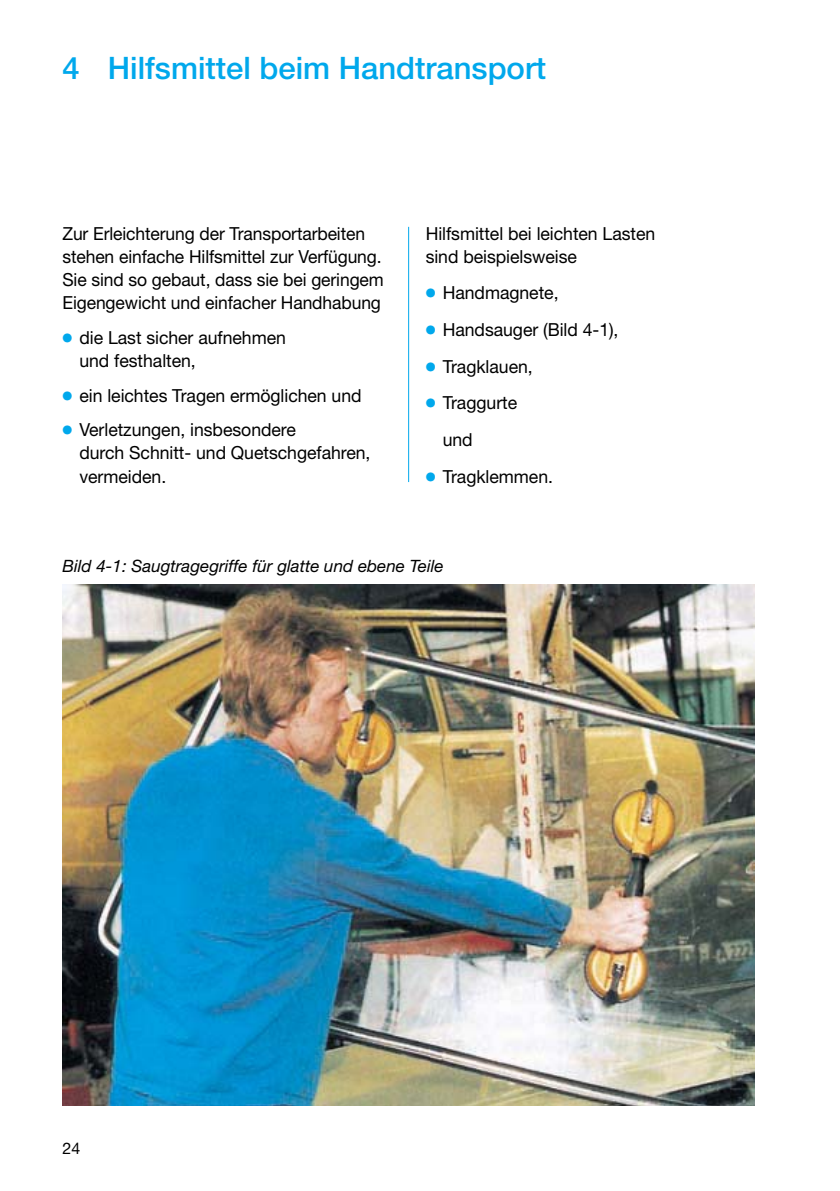
<style>
.page{position:relative;width:840px;height:1191px;background:#fff}
.page>*{position:absolute;margin:0;border:0;box-sizing:border-box;transform-origin:0 0}
.t1{font:500 31px "Helvetica Neue";color:#00a8ec}
.t2{font:18px/23.2px "Helvetica Neue";letter-spacing:-.005em;color:#000}
.t3{font:italic 17px "Helvetica Neue";color:#000}
.t4{font:16px "Helvetica Neue";color:#000}
.s1{font-family:"Universal Newswith Comm Pi";color:#00a8ec}
</style>
<div class="page">
<hr style="left:408px;top:227px;width:1px;height:255px;background:#00a8ec">
<img style="left:62px;top:585px;width:692px;height:520px">
<h1 class="t1" style="left:62px;top:57px;width:485px">4 Hilfsmittel beim Handtransport</h1>
<p class="t2" style="left:62px;top:223px;width:322px">Zur Erleichterung der Transportarbeiten stehen einfache Hilfsmittel zur Verfügung.<br>Sie sind so gebaut, dass sie bei geringem Eigengewicht und einfacher Handhabung</p>
<p class="t2" style="left:79px;top:327px;width:208px;text-indent:-17px"><span class="s1">●</span> die Last sicher aufnehmen und festhalten,</p>
<p class="t2" style="left:62px;top:385px;width:300px"><span class="s1">●</span> ein leichtes Tragen ermöglichen und</p>
<p class="t2" style="left:79px;top:420px;width:292px;text-indent:-17px"><span class="s1">●</span> Verletzungen, insbesondere<br>durch Schnitt- und Quetschgefahren, vermeiden.</p>
<p class="t2" style="left:425px;top:223px;width:231px">Hilfsmittel bei leichten Lasten sind beispielsweise</p>
<p class="t2" style="left:425px;top:283px;width:134px"><span class="s1">●</span> Handmagnete,</p>
<p class="t2" style="left:425px;top:320px;width:194px"><span class="s1">●</span> Handsauger (Bild 4-1),</p>
<p class="t2" style="left:425px;top:356px;width:108px"><span class="s1">●</span> Tragklauen,</p>
<p class="t2" style="left:442px;top:386px;width:76px;line-height:36.6px;text-indent:-17px"><span class="s1">●</span> Traggurte und</p>
<p class="t2" style="left:425px;top:466px;width:129px"><span class="s1">●</span> Tragklemmen.</p>
<p class="t3" style="left:62px;top:559px;width:382px">Bild 4-1: Saugtragegriffe für glatte und ebene Teile</p>
<p class="t4" style="left:62px;top:1142px;width:19px">24</p>
</div>
